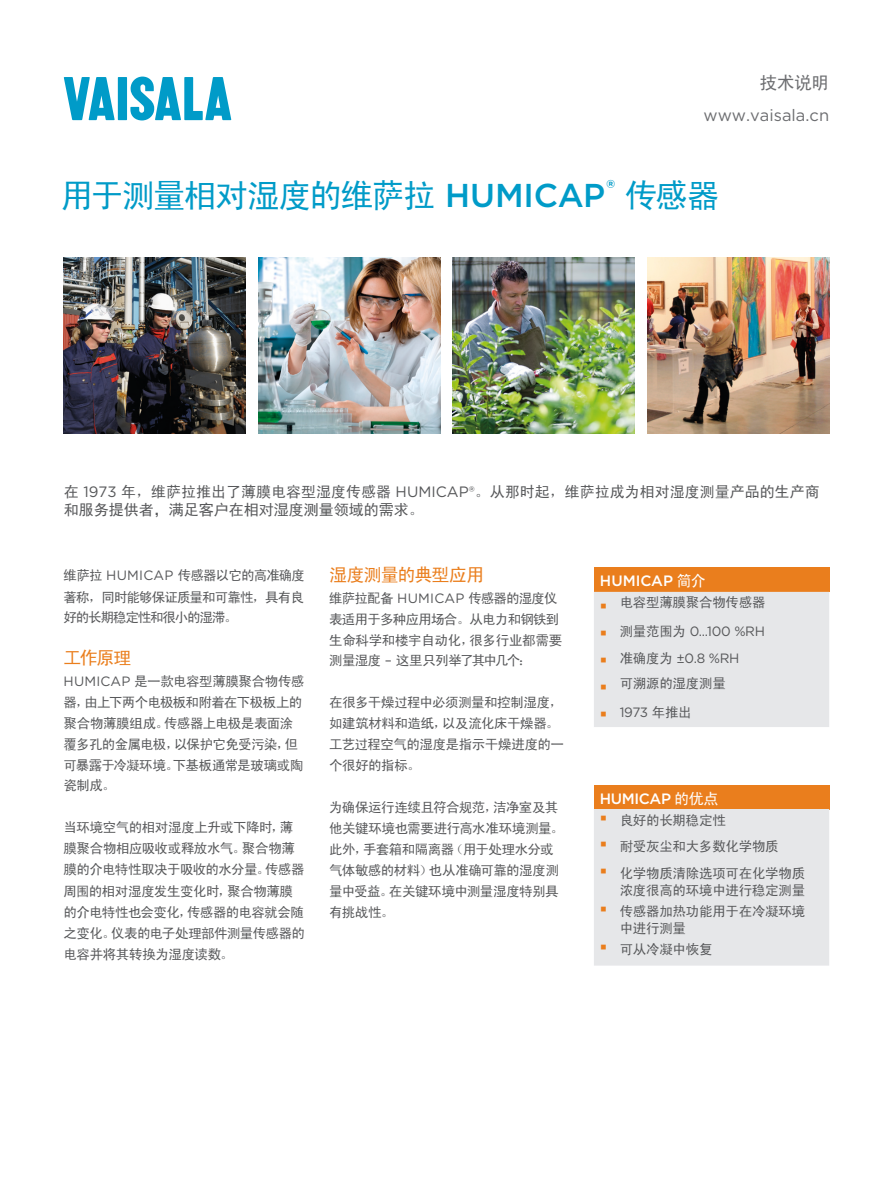
<style>
.page{position:relative;width:893px;height:1191px;background:#fff}
.page>*{position:absolute;margin:0;border:0;box-sizing:border-box;transform-origin:0 0}
._2-pager_Headline{font:33px "Sim Hei";letter-spacing:-.055em;color:#009bc8}
.Bullet{font:900 21px "Arial";color:#ea7e1d}
.Bodytext{font:18px "Sim Hei";letter-spacing:-.045em;color:#ea7e1d}
.Document_type{font:18px "Sim Hei";color:#6c6d70}
.t1{font:16.5px "Gotham";color:#6c6d70}
.Ingress{font:15px/17.5px "Sim Hei";color:#57585a}
.Box_headline{font:500 15px "Gotham";letter-spacing:-.02em;color:#fff}
.Bodytext-2{font:13.5px/21px "Sim Hei";letter-spacing:-.04em;color:#57585a}
.Bullet_list{font:13.5px/16.5px "Sim Hei";letter-spacing:-.02em;color:#57585a;text-align:right}
.Bullet_list-2{font:13.5px "Gotham";letter-spacing:-.02em;color:#57585a}
.s1{font-family:"Gotham";font-weight:500}
.s2{font-family:"Gotham"}
.s3{font-family:"Sim Hei";font-weight:400}
.s4{font-family:"Sim Hei"}
.s5{font-family:"Arial";font-weight:900;font-size:21px;color:#ea7e1d}
</style>
<div class="page">
<svg style="left:64px;top:77px;width:51px;height:43px"></svg>
<div style="left:118px;top:77px;width:9px;height:43px;background:#009bc8"></div>
<svg style="left:130px;top:77px;width:101px;height:43px"></svg>
<img style="left:64px;top:258px;width:182px;height:175px">
<img style="left:258px;top:258px;width:182px;height:175px">
<img style="left:453px;top:258px;width:182px;height:175px">
<img style="left:647px;top:258px;width:182px;height:175px">
<div style="left:594px;top:568px;width:235px;height:24px;background:#ea7e1d"></div>
<div style="left:594px;top:592px;width:235px;height:135px;background:#e6e7e9"></div>
<div style="left:594px;top:785px;width:235px;height:24px;background:#ea7e1d"></div>
<div style="left:594px;top:809px;width:235px;height:156px;background:#e6e7e9"></div>
<p class="Document_type" style="left:760px;top:73px;width:71px">技术说明</p>
<p class="t1" style="left:703px;top:105px;width:127px">www.vaisala.cn</p>
<p class="_2-pager_Headline" style="left:61px;top:179px;width:661px">用于测量相对湿度的维萨拉 <span class="s1">HUMICAP</span><sup>®</sup> 传感器</p>
<p class="Ingress" style="left:64px;top:483px;width:757px">在 <span class="s2">1973</span> 年，维萨拉推出了薄膜电容型湿度传感器 <span class="s2">HUMICAP®</span>。从那时起，维萨拉成为相对湿度测量产品的生产商和服务提供者，满足客户在相对湿度测量领域的需求。</p>
<p class="Bodytext-2" style="left:64px;top:565px;width:243px;text-align:justify">维萨拉 <span class="s2">HUMICAP</span> 传感器以它的高准确度著称，同时能够保证质量和可靠性，具有良好的长期稳定性和很小的湿滞。</p>
<p class="Bodytext" style="left:64px;top:649px;width:69px">工作原理</p>
<p class="Bodytext-2" style="left:64px;top:671px;width:242px"><span class="s2">HUMICAP</span> 是一款电容型薄膜聚合物传感器，由上下两个电极板和附着在下极板上的聚合物薄膜组成。传感器上电极是表面涂覆多孔的金属电极，以保护它免受污染，但可暴露于冷凝环境。下基板通常是玻璃或陶瓷制成。</p>
<p class="Bodytext-2" style="left:64px;top:817px;width:243px">当环境空气的相对湿度上升或下降时，薄膜聚合物相应吸收或释放水气。聚合物薄膜的介电特性取决于吸收的水分量。传感器周围的相对湿度发生变化时，聚合物薄膜的介电特性也会变化，传感器的电容就会随之变化。仪表的电子处理部件测量传感器的电容并将其转换为湿度读数。</p>
<p class="Bodytext" style="left:329px;top:565px;width:157px">湿度测量的典型应用</p>
<p class="Bodytext-2" style="left:329px;top:587px;width:234px">维萨拉配备 <span class="s2">HUMICAP</span> 传感器的湿度仪表适用于多种应用场合。从电力和钢铁到生命科学和楼宇自动化，很多行业都需要测量湿度 <span class="s2">–</span> 这里只列举了其中几个：</p>
<p class="Bodytext-2" style="left:329px;top:692px;width:236px">在很多干燥过程中必须测量和控制湿度，如建筑材料和造纸，以及流化床干燥器。工艺过程空气的湿度是指示干燥进度的一个很好的指标。</p>
<p class="Bodytext-2" style="left:329px;top:797px;width:236px">为确保运行连续且符合规范，洁净室及其他关键环境也需要进行高水准环境测量。此外，手套箱和隔离器（用于处理水分或气体敏感的材料）也从准确可靠的湿度测量中受益。在关键环境中测量湿度特别具有挑战性。</p>
<p class="Box_headline" style="left:600px;top:571px;width:107px">HUMICAP <span class="s3">简介</span></p>
<p class="Bullet" style="left:600px;top:590px;width:9px">▪</p>
<p class="Bullet_list" style="left:620px;top:594px;width:147px">电容型薄膜聚合物传感器</p>
<p class="Bullet" style="left:600px;top:617px;width:9px">▪</p>
<p class="Bullet_list-2" style="left:620px;top:622px;width:147px"><span class="s4">测量范围为</span> 0...100 %RH</p>
<p class="Bullet" style="left:600px;top:644px;width:9px">▪</p>
<p class="Bullet_list-2" style="left:620px;top:649px;width:121px"><span class="s4">准确度为</span> ±0.8 %RH</p>
<p class="Bullet" style="left:600px;top:671px;width:9px">▪</p>
<p class="Bullet_list" style="left:620px;top:675px;width:108px">可溯源的湿度测量</p>
<p class="Bullet" style="left:600px;top:698px;width:9px">▪</p>
<p class="Bullet_list-2" style="left:620px;top:703px;width:73px">1973 <span class="s4">年推出</span></p>
<p class="Box_headline" style="left:600px;top:789px;width:120px">HUMICAP <span class="s3">的优点</span></p>
<p class="Bullet_list" style="left:600px;top:811px;width:127px"><span class="s5">▪</span> 良好的长期稳定性</p>
<p class="Bullet_list" style="left:600px;top:838px;width:180px"><span class="s5">▪</span> 耐受灰尘和大多数化学物质</p>
<p class="Bullet_list" style="left:600px;top:865px;width:207px"><span class="s5">▪</span> 化学物质清除选项可在化学物质浓度很高的环境中进行稳定测量</p>
<p class="Bullet_list" style="left:620px;top:903px;width:187px;text-align:left;text-indent:-20px"><span class="s5">▪</span> 传感器加热功能用于在冷凝环境中进行测量</p>
<p class="Bullet_list" style="left:600px;top:940px;width:114px"><span class="s5">▪</span> 可从冷凝中恢复</p>
</div>
